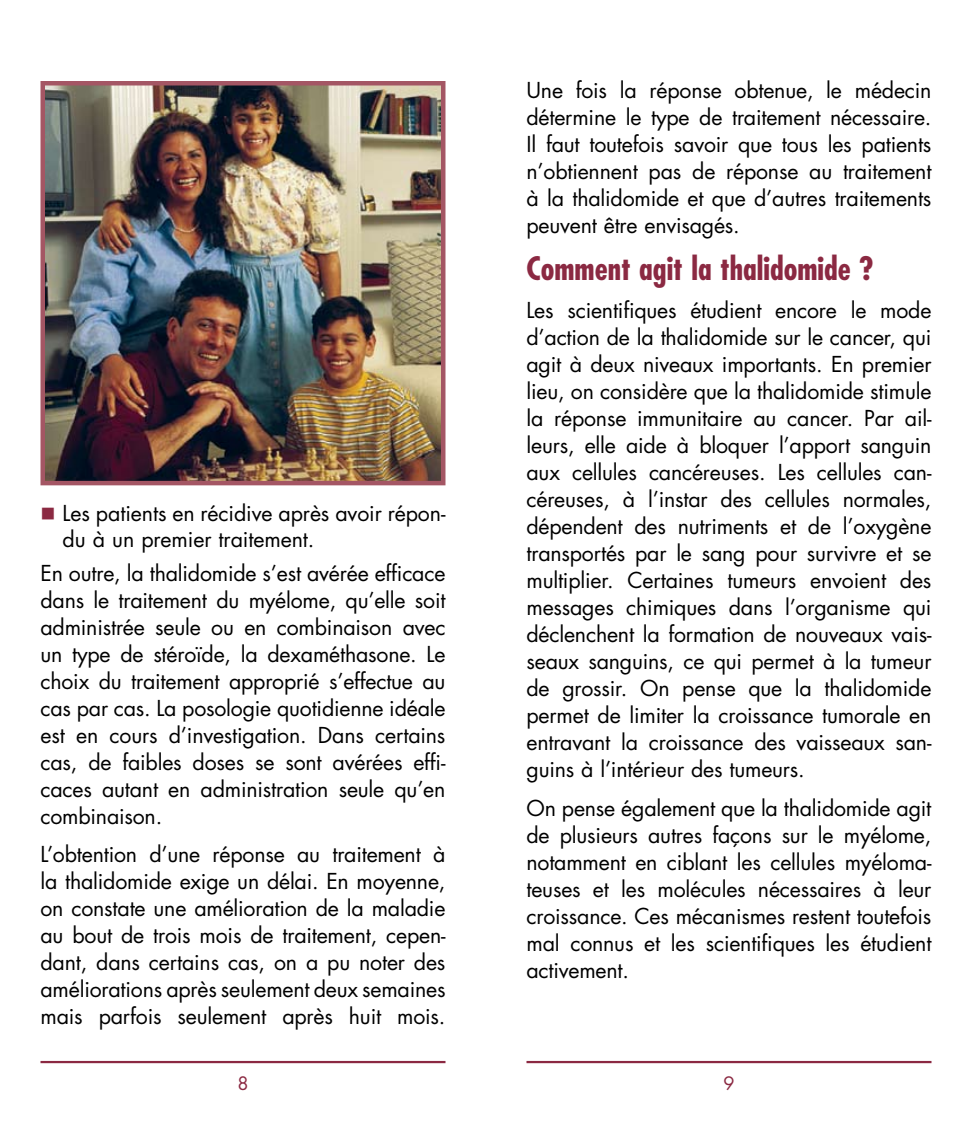
<style>
.page{position:relative;width:972px;height:1134px;background:#fff}
.page>*{position:absolute;margin:0;border:0;box-sizing:border-box;transform-origin:0 0}
.t1{font:700 condensed 31.5px "Futura";color:#8b2942}
.t2{font:21.38px/27px "Futura";letter-spacing:-.01em;color:#000;text-align:justify}
.t3{font:18px "Futura";color:#8b2942}
.s1{color:#8b2942}
</style>
<div class="page">
<hr style="left:526px;top:1061px;width:406px;height:2px;background:#8b2942">
<hr style="left:40px;top:1061px;width:406px;height:2px;background:#8b2942">
<img style="left:45px;top:86px;width:396px;height:394px">
<div style="left:40px;top:81px;width:406px;height:404px;border:4px solid #a45664"></div>
<p class="t2" style="left:63px;top:500px;width:384px;line-height:25.9px;text-indent:-22px"><span class="s1">■</span> Les patients en récidive après avoir répon&shy;du à un premier traitement.</p>
<p class="t2" style="left:40px;top:559px;width:407px">En outre, la thalidomide s’est avérée efficace dans le traitement du myélome, qu’elle soit administrée seule ou en combinaison avec un type de stéroïde, la dexaméthasone. Le choix du traitement approprié s’effectue au cas par cas. La posologie quotidienne idéale est en cours d’investigation. Dans certains cas, de faibles doses se sont avérées effi&shy;caces autant en administration seule qu’en combinaison.</p>
<p class="t2" style="left:40px;top:840px;width:407px">L’obtention d’une réponse au traitement à la thalidomide exige un délai. En moyenne, on constate une amélioration de la maladie au bout de trois mois de traitement, cepen&shy;dant, dans certains cas, on a pu noter des améliorations après seulement deux semaines mais parfois seulement après huit mois.</p>
<p class="t3" style="left:237px;top:1071px;width:13px">8</p>
<p class="t2" style="left:526px;top:76px;width:407px">Une fois la réponse obtenue, le médecin détermine le type de traitement nécessaire.<br>Il faut toutefois savoir que tous les patients n’obtiennent pas de réponse au traitement à la thalidomide et que d’autres traitements peuvent être envisagés.</p>
<h1 class="t1" style="left:526px;top:248px;width:349px">Comment agit la thalidomide ?</h1>
<p class="t2" style="left:526px;top:297px;width:407px">Les scientifiques étudient encore le mode d’action de la thalidomide sur le cancer, qui agit à deux niveaux importants. En premier lieu, on considère que la thalidomide stimule la réponse immunitaire au cancer. Par ail&shy;leurs, elle aide à bloquer l’apport sanguin aux cellules cancéreuses. Les cellules can&shy;céreuses, à l’instar des cellules normales, dépendent des nutriments et de l’oxygène transportés par le sang pour survivre et se multiplier. Certaines tumeurs envoient des messages chimiques dans l’organisme qui déclenchent la formation de nouveaux vais&shy;seaux sanguins, ce qui permet à la tumeur de grossir. On pense que la thalidomide permet de limiter la croissance tumorale en entravant la croissance des vaisseaux san&shy;guins à l’intérieur des tumeurs.</p>
<p class="t2" style="left:526px;top:794px;width:407px">On pense également que la thalidomide agit de plusieurs autres façons sur le myélome, notamment en ciblant les cellules myéloma&shy;teuses et les molécules nécessaires à leur croissance. Ces mécanismes restent toutefois mal connus et les scientifiques les étudient activement.</p>
<p class="t3" style="left:723px;top:1071px;width:13px">9</p>
</div>
